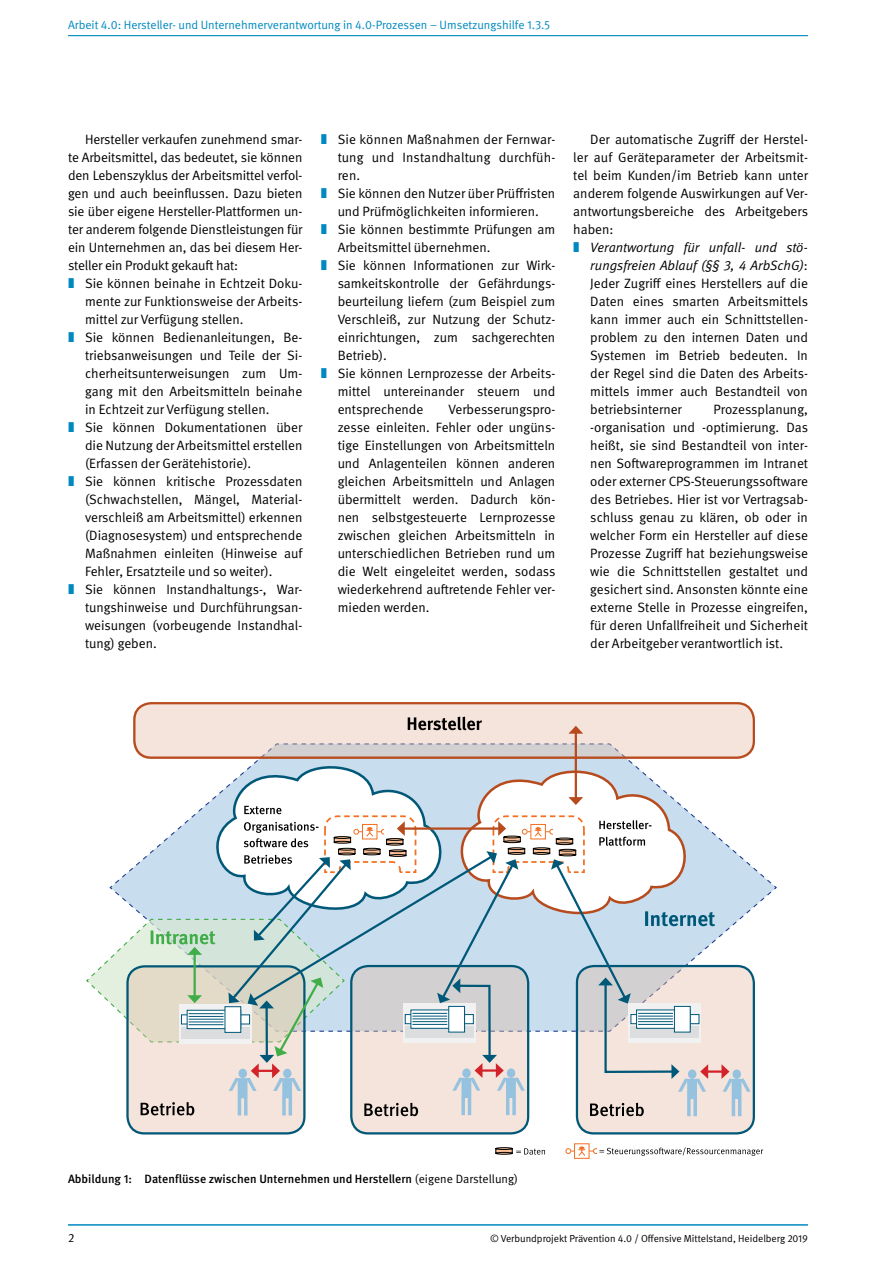
<style>
.page{position:relative;width:893px;height:1263px;background:#fff}
.page>*{position:absolute;margin:0;border:0;box-sizing:border-box;transform-origin:0 0}
.P_Fließtext__Einzug{font:13.5px/18px "DGUV Meta";color:#000;text-align:justify}
.t1{font:12px "DGUV Meta";color:#0089c0}
.Bildunterschrfiten{font:500 12px "DGUV Meta";letter-spacing:.005em;color:#000}
.t2{font:12px "DGUV Meta";color:#000}
.t3{font:10.2px "DGUV Meta";color:#000}
.s1{font-style:italic}
.s2{font-weight:400}
</style>
<div class="page">
<svg style="left:126px;top:966px;width:178px;height:168px;background:#d9d4d0"></svg>
<svg style="left:350px;top:966px;width:178px;height:168px;background:#d8d4cf"></svg>
<svg style="left:576px;top:966px;width:178px;height:168px;background:#d8d4cf"></svg>
<div style="left:134px;top:703px;width:620px;height:55px;background:#f4e4db;border-radius:17px"></div>
<div style="left:133px;top:702px;width:622px;height:57px;border:2px solid #b74b1e;border-radius:17px"></div>
<svg style="left:408px;top:717px;width:74px;height:13px"></svg>
<hr style="left:575px;top:732px;width:2px;height:67px;background:#b74b1e">
<svg style="left:568px;top:726px;width:15px;height:8px"></svg>
<svg style="left:86px;top:743px;width:688px;height:373px"></svg>
<svg style="left:574px;top:1143px;width:15px;height:15px"></svg>
<svg style="left:496px;top:1147px;width:49px;height:8px"></svg>
<svg style="left:566px;top:1146px;width:197px;height:10px"></svg>
<hr style="left:68px;top:35px;width:740px;height:1px;background:#0089c0">
<hr style="left:68px;top:1224px;width:740px;height:2px;background:#0089c0">
<p class="t1" style="left:68px;top:18px;width:484px">Arbeit 4.0: Hersteller- und Unternehmerverantwortung in 4.0-Prozessen – Umsetzungshilfe 1.3.5</p>
<p class="P_Fließtext__Einzug" style="left:68px;top:131px;width:236px;text-indent:17px">Hersteller verkaufen zunehmend smar&shy;te Arbeitsmittel, das bedeutet, sie können den Lebenszyklus der Arbeitsmittel verfol&shy;gen und auch beeinflussen. Dazu bieten sie über eigene Hersteller-Plattformen un&shy;ter anderem folgende Dienstleistungen für ein Unternehmen an, das bei diesem Her&shy;steller ein Produkt gekauft hat:</p>
<p class="P_Fließtext__Einzug" style="left:85px;top:275px;width:219px">Sie können beinahe in Echtzeit Doku&shy;mente zur Funktionsweise der Arbeits&shy;mittel zur Verfügung stellen.</p>
<p class="P_Fließtext__Einzug" style="left:85px;top:329px;width:219px">Sie können Bedienanleitungen, Be&shy;triebsanweisungen und Teile der Si&shy;cherheitsunterweisungen zum Um&shy;gang mit den Arbeitsmitteln beinahe in Echtzeit zur Verfügung stellen.</p>
<p class="P_Fließtext__Einzug" style="left:85px;top:419px;width:219px">Sie können Dokumentationen über die Nutzung der Arbeitsmittel erstellen (Erfassen der Gerätehistorie).</p>
<p class="P_Fließtext__Einzug" style="left:85px;top:473px;width:219px">Sie können kritische Prozessdaten (Schwachstellen, Mängel, Material&shy;verschleiß am Arbeitsmittel) erkennen (Diagnosesystem) und entsprechende Maßnahmen einleiten (Hinweise auf Fehler, Ersatzteile und so weiter).</p>
<p class="P_Fließtext__Einzug" style="left:85px;top:581px;width:219px">Sie können Instandhaltungs-, War&shy;tungshinweise und Durchführungsan&shy;weisungen (vorbeugende Instandhal&shy;tung) geben.</p>
<p class="P_Fließtext__Einzug" style="left:338px;top:131px;width:219px">Sie können Maßnahmen der Fernwar&shy;tung und Instandhaltung durchfüh&shy;ren.</p>
<p class="P_Fließtext__Einzug" style="left:338px;top:185px;width:219px">Sie können den Nutzer über Prüffristen und Prüfmöglichkeiten informieren.</p>
<p class="P_Fließtext__Einzug" style="left:338px;top:221px;width:219px">Sie können bestimmte Prüfungen am<br>Arbeitsmittel übernehmen.</p>
<p class="P_Fließtext__Einzug" style="left:338px;top:257px;width:219px">Sie können Informationen zur Wirk&shy;samkeitskontrolle der Gefährdungs&shy;beurteilung liefern (zum Beispiel zum Verschleiß, zur Nutzung der Schutz&shy;einrichtungen, zum sachgerechten Betrieb).</p>
<p class="P_Fließtext__Einzug" style="left:338px;top:365px;width:219px">Sie können Lernprozesse der Arbeits&shy;mittel untereinander steuern und entsprechende</p>
<p class="P_Fließtext__Einzug" style="left:338px;top:401px;width:219px;text-indent:111px">Verbesserungspro&shy;zesse einleiten. Fehler oder ungüns&shy;tige Einstellungen von Arbeitsmitteln und Anlagenteilen können anderen gleichen Arbeitsmitteln und Anlagen übermittelt werden. Dadurch kön&shy;nen selbstgesteuerte Lernprozesse zwischen gleichen Arbeitsmitteln in unterschiedlichen Betrieben rund um die Welt eingeleitet werden, sodass wiederkehrend auftretende Fehler ver&shy;mieden werden.</p>
<p class="P_Fließtext__Einzug" style="left:573px;top:131px;width:236px;text-indent:17px">Der automatische Zugriff der Herstel&shy;ler auf Geräteparameter der Arbeitsmit&shy;tel beim Kunden/im Betrieb kann unter anderem folgende Auswirkungen auf Ver&shy;antwortungsbereiche des Arbeitgebers haben:</p>
<p class="P_Fließtext__Einzug" style="left:590px;top:239px;width:219px"><span class="s1">Verantwortung für unfall- und stö&shy;rungsfreien Ablauf (§§ 3, 4 ArbSchG)</span>:<br>Jeder Zugriff eines Herstellers auf die Daten eines smarten Arbeitsmittels kann immer auch ein Schnittstellen&shy;problem zu den internen Daten und Systemen im Betrieb bedeuten. In der Regel sind die Daten des Arbeits&shy;mittels immer auch Bestandteil von betriebsinterner</p>
<p class="P_Fließtext__Einzug" style="left:590px;top:401px;width:219px;text-indent:123px">Prozessplanung, -organisation und -optimierung. Das heißt, sie sind Bestandteil von inter&shy;nen Softwareprogrammen im Intranet oder externer CPS-Steuerungssoftware des Betriebes. Hier ist vor Vertragsab&shy;schluss genau zu klären, ob oder in welcher Form ein Hersteller auf diese Prozesse Zugriff hat beziehungsweise wie die Schnittstellen gestaltet und gesichert sind. Ansonsten könnte eine externe Stelle in Prozesse eingreifen, für deren Unfallfreiheit und Sicherheit der Arbeitgeber verantwortlich ist.</p>
<h2 class="Bildunterschrfiten" style="left:68px;top:1172px;width:451px">Abbildung 1: Datenflüsse zwischen Unternehmen und Herstellern <span class="s2">(eigene Darstellung)</span></h2>
<p class="t2" style="left:68px;top:1231px;width:8px">2</p>
<p class="t3" style="left:490px;top:1233px;width:319px">© Verbundprojekt Prävention 4.0 / Offensive Mittelstand, Heidelberg 2019</p>
</div>
